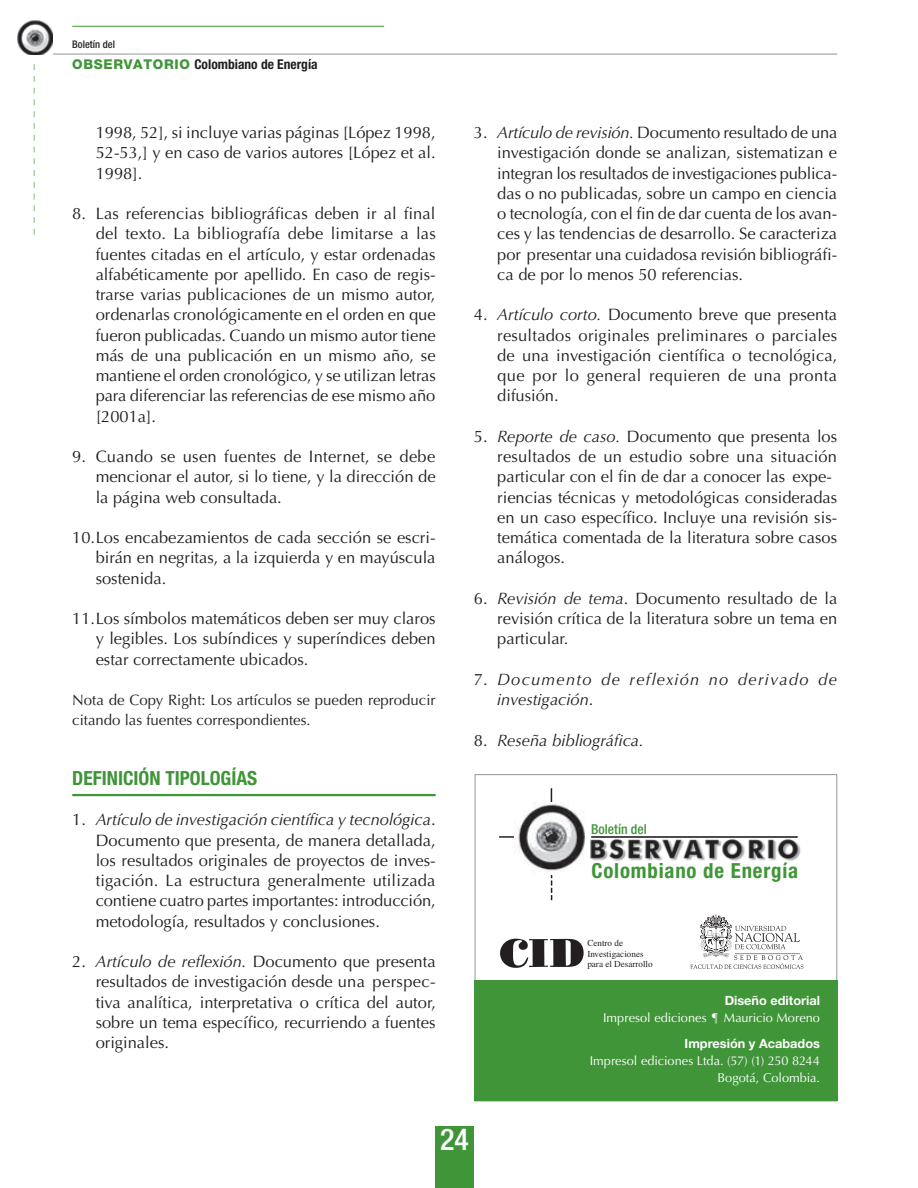
<style>
.page{position:relative;width:918px;height:1188px;background:#fff}
.page>*{position:absolute;margin:0;border:0;box-sizing:border-box;transform-origin:0 0}
.t1{font:500 condensed 30px "Helvetica Neue LT Pro";color:#fff}
.t2{font:700 condensed 20.85px "Helvetica Neue LT Pro";letter-spacing:.04em;color:#3f9537}
.t3{font:700 condensed 19.5px "Helvetica Neue LT Pro";color:#3f9537}
.t4{font:16.5px/20.2px "Optima LT Std";color:#231f20;text-align:justify}
.t5{font:italic 16.5px/20.2px "Optima LT Std";letter-spacing:.075em;color:#231f20}
.t6{font:italic 16.5px "Optima LT Std";letter-spacing:.01em;color:#231f20}
.t7{font:15px/20.2px "Optima LT Std";color:#231f20}
.t8{font:500 condensed 13.65px "Helvetica Neue LT Pro";color:#3f9537}
.t9{font:700 condensed 13.5px "Helvetica Neue LT Pro";color:#231f20}
.t10{font:12.75px/17.2px "Optima LT Std";color:#fff;text-align:right}
.t11{font:700 12.75px "Helvetica Neue LT Pro";color:#fff}
.t12{font:500 condensed 10.5px "Helvetica Neue LT Pro";color:#231f20}
.t13{font:9.15px/10.2px "Times";color:#231f20}
.s1{font-weight:800;font-stretch:normal;color:#3f9537}
.s2{font-style:italic}
.s3{font-style:normal}
</style>
<div class="page">
<div style="left:436px;top:1126px;width:38px;height:62px;background:#3f9537"></div>
<hr style="left:52px;top:54px;width:785px;height:1px;background:#939598">
<hr style="left:72px;top:26px;width:312px;height:1px;background:#3f9537">
<img style="left:17px;top:20px;width:35px;height:35px">
<svg style="left:34px;top:64px;width:1px;height:171px"></svg>
<hr style="left:72px;top:794px;width:364px;height:2px;background:#3f9537">
<div style="left:474px;top:980px;width:364px;height:121px;background:#3f9537"></div>
<svg style="left:690px;top:914px;width:113px;height:55px"></svg>
<svg style="left:500px;top:939px;width:84px;height:29px"></svg>
<svg style="left:551px;top:875px;width:1px;height:25px"></svg>
<img style="left:590px;top:838px;width:211px;height:23px">
<svg style="left:499px;top:836px;width:15px;height:2px"></svg>
<svg style="left:551px;top:788px;width:1px;height:14px"></svg>
<hr style="left:591px;top:836px;width:207px;height:2px;background:#231f20">
<img style="left:518px;top:804px;width:67px;height:67px">
<p class="t12" style="left:72px;top:38px;width:44px">Boletín del</p>
<p class="t9" style="left:72px;top:56px;width:247px"><span class="s1">OBSERVATORIO</span> Colombiano de Energía</p>
<p class="t4" style="left:96px;top:123px;width:341px">1998, 52], si incluye varias páginas [López 1998, 52-53,] y en caso de varios autores [López et al.<br>1998].</p>
<p class="t4" style="left:96px;top:204px;width:342px;text-indent:-23px">8. Las referencias bibliográficas deben ir al final del texto. La bibliografía debe limitarse a las fuentes citadas en el artículo, y estar ordenadas alfabéticamente por apellido. En caso de regis&shy;trarse varias publicaciones de un mismo autor, ordenarlas cronológicamente en el orden en que fueron publicadas. Cuando un mismo autor tiene más de una publicación en un mismo año, se mantiene el orden cronológico, y se utilizan letras para diferenciar las referencias de ese mismo año [2001a].</p>
<p class="t4" style="left:96px;top:447px;width:341px;text-indent:-23px">9. Cuando se usen fuentes de Internet, se debe mencionar el autor, si lo tiene, y la dirección de la página web consultada.</p>
<p class="t4" style="left:96px;top:528px;width:341px;text-indent:-23px">10.Los encabezamientos de cada sección se escri&shy;birán en negritas, a la izquierda y en mayúscula sostenida.</p>
<p class="t4" style="left:96px;top:609px;width:341px;text-indent:-23px">11.Los símbolos matemáticos deben ser muy claros y legibles. Los subíndices y superíndices deben estar correctamente ubicados.</p>
<p class="t7" style="left:72px;top:690px;width:365px">Nota de Copy Right: Los artículos se pueden reproducir citando las fuentes correspondientes.</p>
<p class="t3" style="left:72px;top:767px;width:187px">DEFINICIÓN TIPOLOGÍAS</p>
<p class="t4" style="left:96px;top:810px;width:342px;text-indent:-23px">1. <span class="s2">Artículo de investigación científica y tecnológica</span>.<br>Documento que presenta, de manera detallada, los resultados originales de proyectos de inves&shy;tigación. La estructura generalmente utilizada contiene cuatro partes importantes: introducción, metodología, resultados y conclusiones.</p>
<p class="t4" style="left:96px;top:952px;width:342px;text-indent:-23px">2. <span class="s2">Artículo de reflexión.</span> Documento que presenta resultados de investigación desde una perspec&shy;tiva analítica, interpretativa o crítica del autor, sobre un tema específico, recurriendo a fuentes originales.</p>
<p class="t4" style="left:497px;top:123px;width:342px;text-indent:-23px">3. <span class="s2">Artículo de revisión.</span> Documento resultado de una investigación donde se analizan, sistematizan e integran los resultados de investigaciones publica&shy;das o no publicadas, sobre un campo en ciencia o tecnología, con el fin de dar cuenta de los avan&shy;ces y las tendencias de desarrollo. Se caracteriza por presentar una cuidadosa revisión bibliográfi&shy;ca de por lo menos 50 referencias.</p>
<p class="t4" style="left:497px;top:305px;width:342px;text-indent:-23px">4. <span class="s2">Artículo corto.</span> Documento breve que presenta resultados originales preliminares o parciales de una investigación científica o tecnológica, que por lo general requieren de una pronta difusión.</p>
<p class="t4" style="left:497px;top:426px;width:341px;text-align:left;text-indent:-23px">5. <span class="s2">Reporte de caso.</span> Documento que presenta los resultados de un estudio sobre una situación particular con el fin de dar a conocer las expe&shy;riencias técnicas y metodológicas consideradas en un caso específico. Incluye una revisión sis&shy;temática comentada de la literatura sobre casos análogos.</p>
<p class="t4" style="left:497px;top:588px;width:342px;text-indent:-23px">6. <span class="s2">Revisión de tema</span>. Documento resultado de la revisión crítica de la literatura sobre un tema en particular.</p>
<p class="t5" style="left:497px;top:669px;width:341px;text-indent:-23px"><span class="s3">7.</span> Documento de reflexión no derivado de investigación<span class="s3">.</span></p>
<p class="t6" style="left:474px;top:730px;width:171px"><span class="s3">8.</span> Reseña bibliográfica.</p>
<p class="t8" style="left:591px;top:821px;width:57px">Boletín del</p>
<p class="t2" style="left:591px;top:858px;width:208px">Colombiano de Energía</p>
<p class="t13" style="left:587px;top:938px;width:67px">Centro de<br>Investigaciones para el Desarrollo</p>
<p class="t11" style="left:725px;top:993px;width:97px">Diseño editorial</p>
<p class="t10" style="left:603px;top:1009px;width:218px">Impresol ediciones ¶ Mauricio Moreno</p>
<p class="t11" style="left:685px;top:1036px;width:137px">Impresión y Acabados</p>
<p class="t10" style="left:590px;top:1052px;width:232px">Impresol ediciones Ltda. (57) (1) 250 8244<br>Bogotá, Colombia.</p>
<h1 class="t1" style="left:440px;top:1122px;width:15px">24</h1>
</div>
